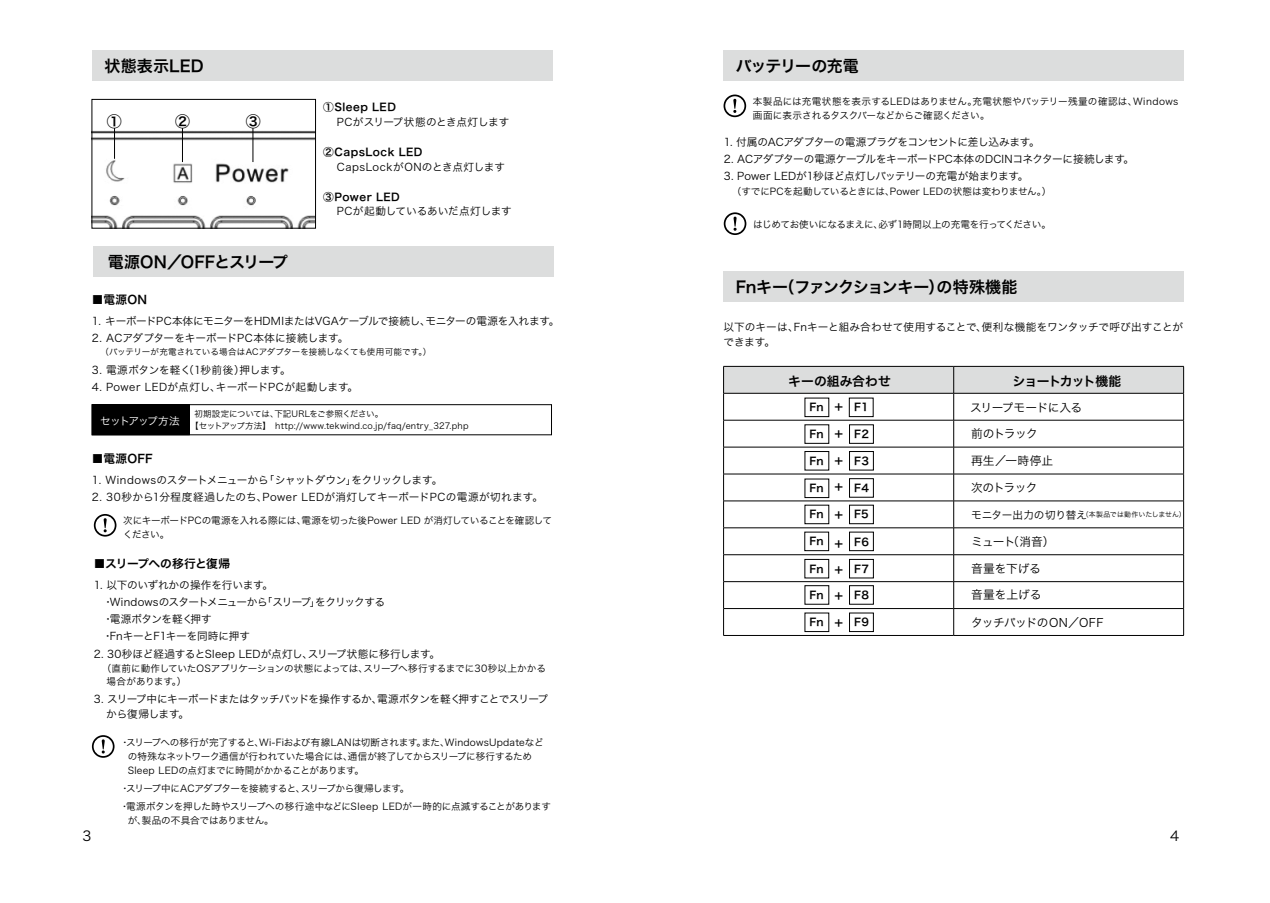
<style>
.page{position:relative;width:1270px;height:903px;background:#fff}
.page>*{position:absolute;margin:0;border:0;box-sizing:border-box;transform-origin:0 0}
.t1{font:15.92px "Hira Kaku Pro W6";letter-spacing:-.01em;color:#000}
.t2{font:15.92px "Hira Kaku Pro W6";letter-spacing:-.06em;color:#000}
.t3{font:15.92px "Hira Kaku Pro W6";letter-spacing:.015em;color:#000}
.t4{font:14.88px "Hira Kaku Pro W6";color:#000}
.t5{font:13.65px "Hira Kaku Pro W3";color:#000}
.t6{font:12.78px "Hira Kaku Pro W6";letter-spacing:-.065em;color:#000}
.t7{font:12.78px "Hira Kaku Pro W6";letter-spacing:.005em;color:#000}
.t8{font:11.72px "Hira Kaku Pro W3";letter-spacing:-.03em;color:#000}
.t9{font:11.72px "Hira Kaku Pro W6";letter-spacing:-.045em;color:#000}
.t10{font:11.72px "Hira Kaku Pro W6";letter-spacing:.01em;color:#000}
.t11{font:11.72px "Hira Kaku Pro W3";letter-spacing:-.05em;color:#000}
.t12{font:10.67px/17.2px "Hira Kaku Pro W3";letter-spacing:-.015em;color:#000}
.t13{font:10.67px "Hira Kaku Pro W6";letter-spacing:.04em;color:#000}
.t14{font:10.67px/14.9px "Hira Kaku Pro W3";letter-spacing:-.045em;color:#000}
.t15{font:10.67px/14.9px "Hira Kaku Pro W3";letter-spacing:.005em;color:#000}
.t16{font:10.67px "Hira Kaku Pro W3";letter-spacing:.03em;color:#000}
.t17{font:10.67px "Hira Kaku Pro W3";letter-spacing:-.035em;color:#000}
.t18{font:10.67px "Hira Kaku Pro W3";letter-spacing:.035em;color:#000}
.t19{font:10.67px "Hira Kaku Pro W3";letter-spacing:.045em;color:#000}
.t20{font:10.67px "Hira Kaku Pro W3";letter-spacing:-.09em;color:#fff}
.t21{font:9.62px/13.8px "Hira Kaku Pro W3";letter-spacing:-.015em;color:#000}
.t22{font:9.62px/13.8px "Hira Kaku Pro W3";letter-spacing:.015em;color:#000}
.t23{font:9.62px "Hira Kaku Pro W3";letter-spacing:-.035em;color:#000}
.t24{font:8.58px/11.7px "Hira Kaku Pro W3";letter-spacing:.01em;color:#000}
.t25{font:7px "Hira Kaku Pro W3";letter-spacing:.005em;color:#000}
.s1{font-size:10.67px}
</style>
<div class="page">
<div style="left:723px;top:50px;width:461px;height:31px;background:#dcdddd"></div>
<div style="left:93px;top:246px;width:461px;height:31px;background:#dcdddd"></div>
<svg style="left:94px;top:514px;width:22px;height:23px"></svg>
<div style="left:96px;top:516px;width:19px;height:19px;background:#fff;border-radius:50%"></div>
<svg style="left:104px;top:518px;width:3px;height:14px"></svg>
<div style="left:92px;top:50px;width:461px;height:31px;background:#dcdddd"></div>
<div style="left:723px;top:271px;width:461px;height:31px;background:#dcdddd"></div>
<svg style="left:724px;top:212px;width:22px;height:23px"></svg>
<div style="left:725px;top:214px;width:20px;height:19px;background:#fff;border-radius:50%"></div>
<svg style="left:734px;top:217px;width:3px;height:14px"></svg>
<svg style="left:724px;top:95px;width:22px;height:22px"></svg>
<div style="left:725px;top:96px;width:19px;height:19px;background:#fff;border-radius:50%"></div>
<svg style="left:733px;top:99px;width:3px;height:14px"></svg>
<div style="left:92px;top:404px;width:460px;height:31px;border:1px solid #000"></div>
<div style="left:92px;top:405px;width:97px;height:30px;background:#000"></div>
<div style="left:92px;top:404px;width:98px;height:31px;border:1px solid #000"></div>
<svg style="left:723px;top:366px;width:461px;height:269px"></svg>
<hr style="left:723px;top:635px;width:231px;height:1px;background:#000">
<hr style="left:954px;top:635px;width:230px;height:1px;background:#000">
<img style="left:94px;top:128px;width:220px;height:98px">
<div style="left:92px;top:99px;width:224px;height:129px;border:1px solid #000"></div>
<hr style="left:114px;top:128px;width:1px;height:31px;background:#000">
<hr style="left:182px;top:128px;width:1px;height:34px;background:#000">
<hr style="left:253px;top:128px;width:1px;height:34px;background:#000">
<svg style="left:92px;top:735px;width:23px;height:23px"></svg>
<div style="left:94px;top:737px;width:19px;height:19px;background:#fff;border-radius:50%"></div>
<svg style="left:102px;top:739px;width:3px;height:14px"></svg>
<div style="left:805px;top:398px;width:24px;height:19px;border:1px solid #000"></div>
<div style="left:849px;top:398px;width:24px;height:19px;border:1px solid #000"></div>
<div style="left:849px;top:425px;width:25px;height:18px;border:1px solid #000"></div>
<div style="left:805px;top:451px;width:24px;height:19px;border:1px solid #000"></div>
<div style="left:849px;top:451px;width:25px;height:19px;border:1px solid #000"></div>
<div style="left:805px;top:479px;width:24px;height:19px;border:1px solid #000"></div>
<div style="left:849px;top:478px;width:25px;height:19px;border:1px solid #000"></div>
<div style="left:805px;top:505px;width:24px;height:19px;border:1px solid #000"></div>
<div style="left:849px;top:505px;width:25px;height:19px;border:1px solid #000"></div>
<div style="left:805px;top:532px;width:24px;height:19px;border:1px solid #000"></div>
<div style="left:849px;top:532px;width:25px;height:19px;border:1px solid #000"></div>
<div style="left:805px;top:559px;width:24px;height:19px;border:1px solid #000"></div>
<div style="left:849px;top:559px;width:25px;height:19px;border:1px solid #000"></div>
<div style="left:805px;top:585px;width:24px;height:19px;border:1px solid #000"></div>
<div style="left:849px;top:585px;width:25px;height:19px;border:1px solid #000"></div>
<div style="left:805px;top:613px;width:24px;height:19px;border:1px solid #000"></div>
<div style="left:849px;top:613px;width:25px;height:19px;border:1px solid #000"></div>
<h1 class="t3" style="left:104px;top:52px;width:101px">状態表示LED</h1>
<h2 class="t4" style="left:107px;top:108px;width:16px">①</h2>
<h2 class="t4" style="left:175px;top:108px;width:16px">②</h2>
<h2 class="t4" style="left:246px;top:108px;width:16px">③</h2>
<h1 class="t1" style="left:108px;top:248px;width:182px">電源ON／OFFとスリープ</h1>
<p class="t10" style="left:92px;top:289px;width:57px">■電源ON</p>
<p class="t13" style="left:323px;top:97px;width:74px">①Sleep LED</p>
<p class="t12" style="left:337px;top:112px;width:174px">PCがスリープ状態のとき点灯します</p>
<p class="t13" style="left:323px;top:142px;width:101px">②CapsLock LED</p>
<p class="t19" style="left:337px;top:157px;width:170px">CapsLockがONのとき点灯します</p>
<p class="t13" style="left:323px;top:187px;width:78px">③Power LED</p>
<p class="t12" style="left:337px;top:202px;width:177px">PCが起動しているあいだ点灯します</p>
<p class="t12" style="left:92px;top:312px;width:469px">1. キーボードPC本体にモニターをHDMIまたはVGAケーブルで接続し、モニターの電源を入れます。</p>
<p class="t12" style="left:92px;top:329px;width:258px">2. ACアダプターをキーボードPC本体に接続します。</p>
<p class="t24" style="left:100px;top:345px;width:332px">（バッテリーが充電されている場合はACアダプターを接続しなくても使用可能です。）</p>
<p class="t12" style="left:92px;top:361px;width:200px">3. 電源ボタンを軽く（1秒前後）押します。</p>
<p class="t18" style="left:92px;top:378px;width:268px">4. Power LEDが点灯し、キーボードPCが起動します。</p>
<p class="t20" style="left:100px;top:411px;width:81px">セットアップ方法</p>
<p class="t24" style="left:190px;top:407px;width:280px;text-indent:4px">初期設定については、下記URLをご参照ください。<br>【セットアップ方法】　http://www.tekwind.co.jp/faq/entry_327.php</p>
<p class="t10" style="left:92px;top:447px;width:62px">■電源OFF</p>
<p class="t17" style="left:92px;top:470px;width:352px">1. Windowsのスタートメニューから「シャットダウン」をクリックします。</p>
<p class="t16" style="left:92px;top:487px;width:453px">2. 30秒から1分程度経過したのち、Power LEDが消灯してキーボードPCの電源が切れます。</p>
<p class="t21" style="left:123px;top:513px;width:430px">次にキーボードPCの電源を入れる際には、電源を切った後Power LED が消灯していることを確認してください。</p>
<p class="t9" style="left:94px;top:553px;width:138px">■スリープへの移行と復帰</p>
<p class="t12" style="left:103px;top:576px;width:284px;text-indent:-9px">1. 以下のいずれかの操作を行います。<br>・Windowsのスタートメニューから「スリープ」をクリックする・電源ボタンを軽く押す<br>・FnキーとF1キーを同時に押す</p>
<p class="t12" style="left:94px;top:644px;width:348px">2. 30秒ほど経過するとSleep LEDが点灯し、スリープ状態に移行します。</p>
<p class="t21" style="left:107px;top:660px;width:441px;text-indent:-5px">（直前に動作していたOSアプリケーションの状態によっては、スリープへ移行するまでに30秒以上かかる場合があります。）</p>
<p class="t14" style="left:106px;top:691px;width:443px;text-indent:-12px">3. スリープ中にキーボードまたはタッチパッドを操作するか、電源ボタンを軽く押すことでスリープから復帰します。</p>
<p class="t21" style="left:128px;top:734px;width:417px;text-indent:-7px">・スリープへの移行が完了すると、Wi-Fiおよび有線LANは切断されます。また、WindowsUpdateなどの特殊なネットワーク通信が行われていた場合には、通信が終了してからスリープに移行するため<br>Sleep LEDの点灯までに時間がかかることがあります。</p>
<p class="t21" style="left:120px;top:778px;width:433px;line-height:18.7px">・スリープ中にACアダプターを接続すると、スリープから復帰します。<br>・電源ボタンを押した時やスリープへの移行途中などにSleep LEDが一時的に点滅することがあります</p>
<p class="t21" style="left:128px;top:812px;width:148px">が、製品の不具合ではありません。</p>
<h1 class="t2" style="left:736px;top:52px;width:125px">バッテリーの充電</h1>
<p class="t22" style="left:753px;top:94px;width:427px">本製品には充電状態を表示するLEDはありません。充電状態やバッテリー残量の確認は、Windows画面に表示されるタスクバーなどからご確認ください。</p>
<p class="t12" style="left:724px;top:133px;width:318px">1. 付属のACアダプターの電源プラグをコンセントに差し込みます。</p>
<p class="t12" style="left:724px;top:150px;width:412px">2. ACアダプターの電源ケーブルをキーボードPC本体のDCINコネクターに接続します。</p>
<p class="t12" style="left:724px;top:167px;width:306px">3. Power LEDが1秒ほど点灯しバッテリーの充電が始まります。</p>
<p class="t21" style="left:732px;top:184px;width:326px">（すでにPCを起動しているときには、Power LEDの状態は変わりません。）　</p>
<p class="t23" style="left:753px;top:216px;width:299px">はじめてお使いになるまえに、必ず1時間以上の充電を行ってください。</p>
<h1 class="t1" style="left:736px;top:272px;width:283px">Fnキー（ファンクションキー）の特殊機能</h1>
<p class="t15" style="left:723px;top:318px;width:461px">以下のキーは、Fnキーと組み合わせて使用することで、便利な機能をワンタッチで呼び出すことができます。</p>
<h3 class="t7" style="left:788px;top:369px;width:104px">キーの組み合わせ</h3>
<h3 class="t6" style="left:1013px;top:369px;width:110px">ショートカット機能</h3>
<p class="t13" style="left:810px;top:398px;width:16px">Fn</p>
<p class="t11" style="left:970px;top:397px;width:114px">スリープモードに入る</p>
<p class="t8" style="left:971px;top:423px;width:68px">前のトラック</p>
<p class="t8" style="left:971px;top:450px;width:84px">再生／一時停止</p>
<p class="t8" style="left:971px;top:477px;width:68px">次のトラック</p>
<p class="t25" style="left:971px;top:508px;width:216px"><span class="s1">モニター出力の切り替え</span>（本製品では動作いたしません）</p>
<p class="t8" style="left:971px;top:531px;width:85px">ミュート（消音）</p>
<p class="t8" style="left:971px;top:558px;width:72px">音量を下げる</p>
<p class="t8" style="left:971px;top:584px;width:72px">音量を上げる</p>
<p class="t8" style="left:971px;top:612px;width:134px">タッチパッドのON／OFF</p>
<p class="t13" style="left:833px;top:398px;width:37px">＋ F1</p>
<p class="t13" style="left:810px;top:424px;width:61px">Fn ＋ F2</p>
<p class="t13" style="left:810px;top:451px;width:61px">Fn ＋ F3</p>
<p class="t13" style="left:810px;top:478px;width:61px">Fn ＋ F4</p>
<p class="t13" style="left:810px;top:505px;width:61px">Fn ＋ F5</p>
<p class="t13" style="left:809px;top:532px;width:61px">Fn ＋ F6</p>
<p class="t13" style="left:809px;top:559px;width:61px">Fn ＋ F7</p>
<p class="t13" style="left:810px;top:585px;width:61px">Fn ＋ F8</p>
<p class="t13" style="left:810px;top:612px;width:61px">Fn ＋ F9</p>
<h3 class="t5" style="left:82px;top:823px;width:10px">3</h3>
<h3 class="t5" style="left:1170px;top:823px;width:11px">4</h3>
</div>
